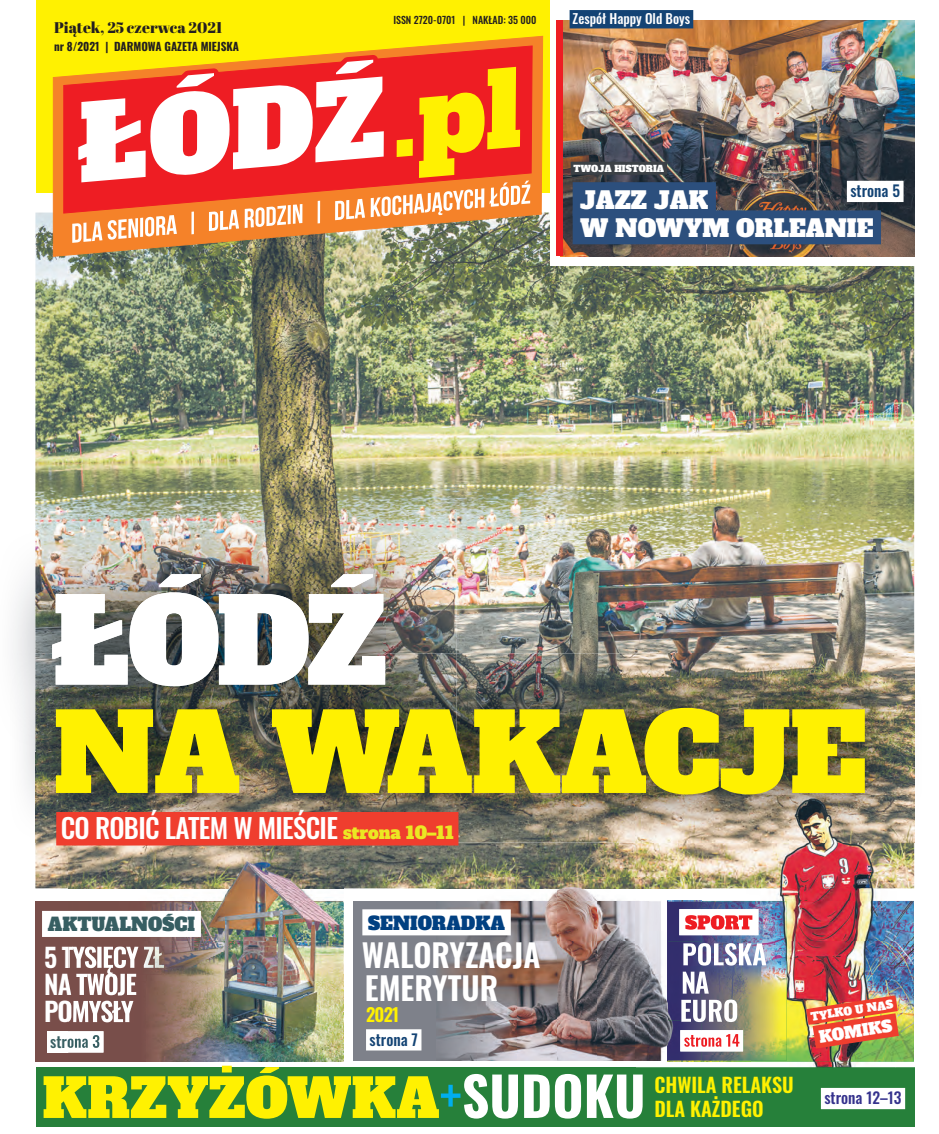
<style>
.page{position:relative;width:939px;height:1134px;background:#fff}
.page>*{position:absolute;margin:0;border:0;box-sizing:border-box;transform-origin:0 0}
.t1{font:116.38px "Alfa Slab One";color:#fff}
.t2{font:107.5px "Alfa Slab One";letter-spacing:-.01em;color:#fff101}
.t3{font:53.62px "Alfa Slab One";color:#fff101}
.t4{font:600 31.62px/33px "Oswald";color:#fff}
.t5{font:500 27px "Oswald";letter-spacing:-.025em;color:#fff}
.t6{font:23.5px/28.1px "Alfa Slab One";color:#fff}
.t7{font:600 20px/24px "Oswald";color:#fff101}
.t8{font:600 18.25px "Oswald";color:#fff101}
.t9{font:18px "Alfa Slab One";color:#375e62}
.t10{font:18px "Alfa Slab One";color:#014081}
.t11{font:15.75px "Alfa Slab One";color:#fff}
.t12{font:500 15.5px "Oswald";color:#134374}
.t13{font:500 15.5px "Oswald";color:#35328d}
.t14{font:500 15.5px "Oswald";color:#385f63}
.t15{font:15.38px "Abril Fatface";color:#231f20}
.t16{font:500 13.38px "Oswald";color:#fff}
.t17{font:700 11.25px "Oswald";color:#231f20}
.t18{font:11px "Alfa Slab One";color:#fff}
.t19{font:500 10px "Oswald";color:#231f20}
.t20{font:9px "Alfa Slab One";color:#fff}
.s1{font-family:"Alfa Slab One";font-weight:400;font-size:17px;color:#ebe823}
.s2{font-family:"Oswald";color:#00aeef}
.s3{font-family:"Oswald";font-weight:700;color:#fff}
</style>
<div class="page">
<div style="left:36px;top:1px;width:903px;height:192px;background:#fff101"></div>
<img style="left:35px;top:213px;width:879px;height:675px">
<div style="left:353px;top:902px;width:296px;height:159px;background:#7e818a"></div>
<div style="left:550px;top:0;width:389px;height:266px;background:#fff"></div>
<img style="left:563px;top:21px;width:351px;height:235px">
<div style="left:556px;top:21px;width:7px;height:235px;background:#ee1d23"></div>
<div style="left:36px;top:1067px;width:878px;height:60px;background:#26803a"></div>
<div style="left:821px;top:1088px;width:84px;height:21px;background:#fff"></div>
<div style="left:847px;top:181px;width:57px;height:21px;background:#fff"></div>
<img style="left:35px;top:510px;width:421px;height:143px">
<img style="left:52px;top:574px;width:333px;height:79px">
<div style="left:366px;top:1029px;width:55px;height:21px;background:#fff"></div>
<div style="left:573px;top:182px;width:143px;height:34px;background:#2c4f7d"></div>
<div style="left:573px;top:210px;width:308px;height:34px;background:#2c4f7d"></div>
<img style="left:436px;top:877px;width:200px;height:183px">
<div style="left:362px;top:909px;width:149px;height:26px;background:#fff"></div>
<img style="left:651px;top:653px;width:264px;height:143px">
<img style="left:23px;top:751px;width:408px;height:92px">
<img style="left:431px;top:653px;width:220px;height:190px">
<img style="left:10px;top:653px;width:446px;height:98px">
<img style="left:52px;top:653px;width:333px;height:33px">
<div style="left:56px;top:812px;width:402px;height:33px;background:#ef3e2e"></div>
<div style="left:35px;top:901px;width:308px;height:160px;background:#794e4a"></div>
<div style="left:47px;top:1031px;width:56px;height:21px;background:#fff"></div>
<img style="left:69px;top:888px;width:235px;height:173px">
<img style="left:304px;top:888px;width:40px;height:87px">
<img style="left:343px;top:975px;width:1px;height:86px">
<img style="left:69px;top:846px;width:275px;height:42px">
<img style="left:303px;top:901px;width:40px;height:160px">
<img style="left:69px;top:1031px;width:34px;height:21px">
<img style="left:69px;top:1035px;width:30px;height:13px">
<img style="left:69px;top:946px;width:95px;height:28px">
<img style="left:69px;top:973px;width:67px;height:22px">
<img style="left:69px;top:1001px;width:64px;height:21px">
<div style="left:42px;top:911px;width:159px;height:26px;background:#fff"></div>
<img style="left:896px;top:843px;width:19px;height:58px">
<img style="left:669px;top:888px;width:227px;height:13px">
<img style="left:649px;top:1060px;width:209px;height:7px">
<img style="left:636px;top:843px;width:278px;height:45px">
<img style="left:702px;top:901px;width:212px;height:40px">
<img style="left:787px;top:941px;width:127px;height:120px">
<img style="left:668px;top:1061px;width:82px;height:1px">
<img style="left:667px;top:902px;width:120px;height:159px">
<svg style="left:636px;top:1060px;width:13px;height:1px"></svg>
<img style="left:702px;top:1030px;width:41px;height:21px">
<img style="left:702px;top:1034px;width:37px;height:13px">
<img style="left:702px;top:909px;width:56px;height:26px">
<img style="left:702px;top:915px;width:50px;height:15px">
<img style="left:702px;top:943px;width:64px;height:23px">
<img style="left:702px;top:972px;width:7px;height:22px">
<img style="left:702px;top:999px;width:35px;height:23px">
<img style="left:636px;top:888px;width:33px;height:43px">
<img style="left:649px;top:931px;width:18px;height:129px">
<img style="left:636px;top:877px;width:66px;height:11px">
<img style="left:668px;top:901px;width:34px;height:159px">
<img style="left:636px;top:902px;width:13px;height:158px">
<img style="left:684px;top:1034px;width:18px;height:13px">
<img style="left:685px;top:915px;width:17px;height:15px">
<img style="left:683px;top:943px;width:19px;height:23px">
<img style="left:683px;top:972px;width:19px;height:22px">
<img style="left:681px;top:999px;width:21px;height:23px">
<img style="left:636px;top:796px;width:279px;height:47px">
<img style="left:788px;top:985px;width:126px;height:78px">
<img style="left:53px;top:36px;width:490px;height:221px">
<svg style="left:63px;top:45px;width:470px;height:169px"></svg>
<svg style="left:69px;top:49px;width:324px;height:144px"></svg>
<svg style="left:72px;top:60px;width:458px;height:183px;background:#f08761"></svg>
<div style="left:570px;top:10px;width:123px;height:18px;background:#134374"></div>
<div style="left:571px;top:162px;width:96px;height:13px;background:#3c4146"></div>
<p class="t15" style="left:54px;top:17px;width:170px">Piątek, 25 czerwca 2021</p>
<p class="t17" style="left:54px;top:36px;width:187px">nr 8/2021 | DARMOWA GAZETA MIEJSKA</p>
<p class="t19" style="left:393px;top:11px;width:145px">ISSN 2720-0701 | NAKŁAD: 35 000</p>
<p class="t16" style="left:573px;top:7px;width:119px">Zespół Happy Old Boys</p>
<p class="t20" style="left:574px;top:161px;width:92px">TWOJA HISTORIA</p>
<p class="t12" style="left:850px;top:177px;width:51px">strona 5</p>
<p class="t6" style="left:580px;top:184px;width:295px">JAZZ JAK<br>W NOWYM ORLEANIE</p>
<h1 class="t1" style="left:53px;top:540px;width:335px">ŁÓDŹ</h1>
<h2 class="t2" style="left:54px;top:660px;width:815px">NA WAKACJE</h2>
<p class="t5" style="left:61px;top:804px;width:395px">CO ROBIĆ LATEM W MIEŚCIE <span class="s1">strona 10–11</span></p>
<p class="t9" style="left:48px;top:909px;width:149px">AKTUALNOŚCI</p>
<p class="t14" style="left:50px;top:1028px;width:51px">strona 3</p>
<p class="t10" style="left:368px;top:907px;width:138px">SENIORADKA</p>
<p class="t4" style="left:362px;top:935px;width:180px">WALORYZACJA<br>EMERYTUR</p>
<p class="t8" style="left:366px;top:998px;width:35px">2021</p>
<p class="t12" style="left:370px;top:1025px;width:50px">strona 7</p>
<h3 class="t3" style="left:43px;top:1051px;width:605px">KRZYŻÓWKA<span class="s2">+</span><span class="s3">SUDOKU</span></h3>
<p class="t7" style="left:654px;top:1071px;width:141px">CHWILA RELAKSU<br>DLA KAŻDEGO</p>
<p class="t18" style="left:809px;top:1007px;width:85px;rotate:-9deg">TYLKO U NAS</p>
<p class="t11" style="left:817px;top:1024px;width:75px;rotate:-9deg">KOMIKS</p>
<p class="t13" style="left:824px;top:1084px;width:79px">strona 12–13</p>
</div>
